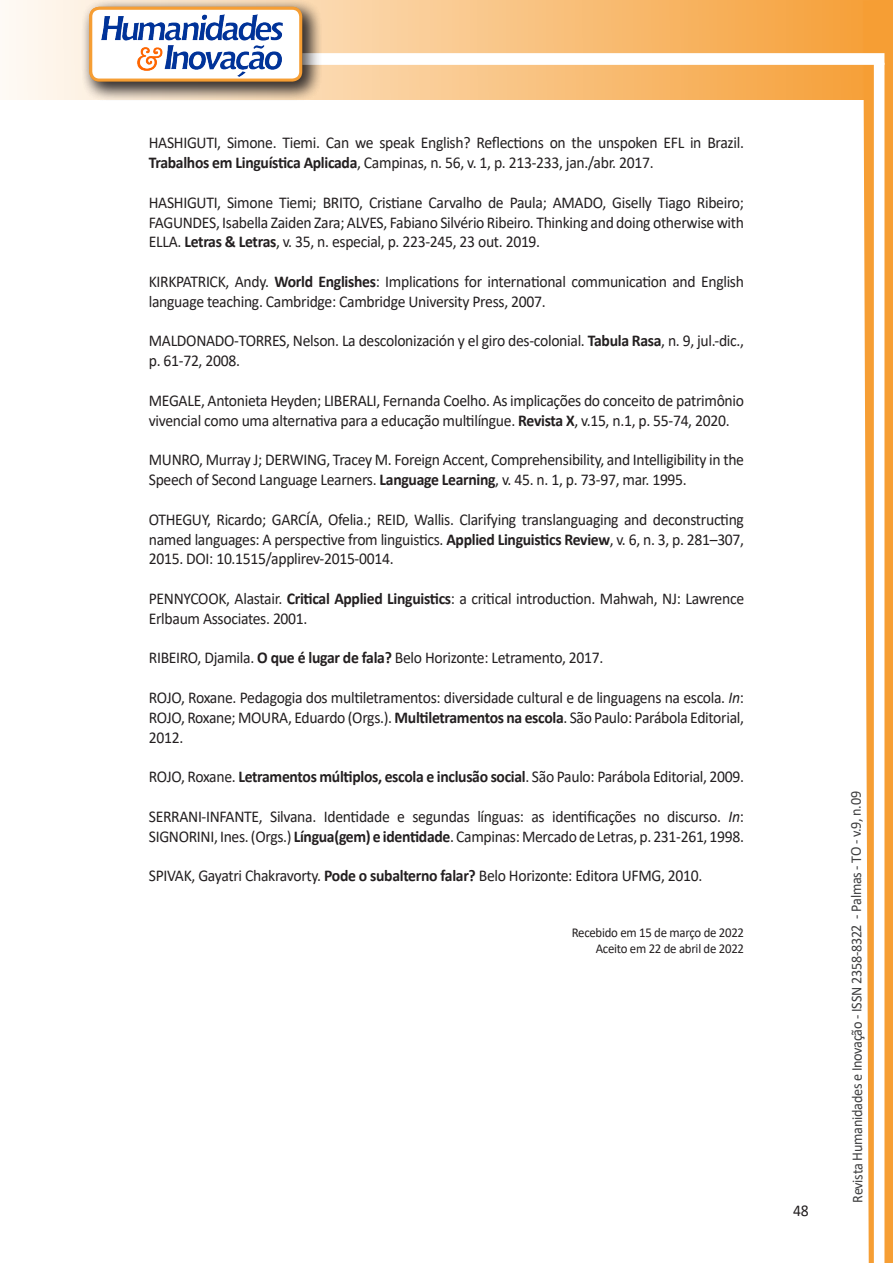
<style>
.page{position:relative;width:893px;height:1263px;background:#fff}
.page>*{position:absolute;margin:0;border:0;box-sizing:border-box;transform-origin:0 0}
.texto{font:16.5px/19.8px "Calibri";letter-spacing:-.02em;color:#231f20;scale:.95 1}
.t1{font:15px "Calibri";letter-spacing:-.025em;color:#3e3e3f;scale:.95 1}
.texto-2{font:13.5px "Calibri";letter-spacing:-.02em;color:#231f20;scale:.95 1}
.s1{font-weight:700}
.s2{font-style:italic}
</style>
<div class="page">
<svg style="left:5px;top:0;width:858px;height:100px;background:#f9c484"></svg>
<div style="left:302px;top:53px;width:582px;height:12px;background:#fff;border:2px solid #fff"></div>
<svg style="left:863px;top:0;width:30px;height:1263px"></svg>
<div style="left:81px;top:0;width:241px;height:102px;background:#231f20;opacity:.75"></div>
<div style="left:91px;top:8px;width:210px;height:72px;background:#fff;border-radius:9px"></div>
<div style="left:89px;top:7px;width:213px;height:75px;border:3px solid #f69e34;border-radius:9px"></div>
<img style="left:101px;top:14px;width:181px;height:62px">
<p class="texto" style="left:149px;top:133px;width:628px">HASHIGUTI, Simone. Tiemi. Can we speak English? Reflections on the unspoken EFL in Brazil.<br><span class="s1">Trabalhos em Linguística Aplicada</span>, Campinas, n. 56, v. 1, p. 213-233, jan./abr. 2017.</p>
<p class="texto" style="left:149px;top:192px;width:628px;text-align:justify">HASHIGUTI, Simone Tiemi; BRITO, Cristiane Carvalho de Paula; AMADO, Giselly Tiago Ribeiro; FAGUNDES, Isabella Zaiden Zara; ALVES, Fabiano Silvério Ribeiro. Thinking and doing otherwise with ELLA. <span class="s1">Letras &amp; Letras</span>, v. 35, n. especial, p. 223-245, 23 out. 2019.</p>
<p class="texto" style="left:149px;top:271px;width:628px">KIRKPATRICK, Andy. <span class="s1">World Englishes</span>: Implications for international communication and English language teaching. Cambridge: Cambridge University Press, 2007.</p>
<p class="texto" style="left:149px;top:331px;width:628px">MALDONADO-TORRES, Nelson. La descolonización y el giro des-colonial. <span class="s1">Tabula Rasa</span>, n. 9, jul.-dic., p. 61-72, 2008.</p>
<p class="texto" style="left:149px;top:390px;width:628px">MEGALE, Antonieta Heyden; LIBERALI, Fernanda Coelho. As implicações do conceito de patrimônio vivencial como uma alternativa para a educação multilíngue. <span class="s1">Revista X</span>, v.15, n.1, p. 55-74, 2020.</p>
<p class="texto" style="left:149px;top:449px;width:628px">MUNRO, Murray J; DERWING, Tracey M. Foreign Accent, Comprehensibility, and Intelligibility in the<br>Speech of Second Language Learners. <span class="s1">Language Learning</span>, v. 45. n. 1, p. 73-97, mar. 1995.</p>
<p class="texto" style="left:149px;top:509px;width:628px;text-align:justify">OTHEGUY, Ricardo; GARCÍA, Ofelia.; REID, Wallis. Clarifying translanguaging and deconstructing named languages: A perspective from linguistics. <span class="s1">Applied Linguistics Review</span>, v. 6, n. 3, p. 281–307, 2015. DOI: 10.1515/applirev-2015-0014.</p>
<p class="texto" style="left:149px;top:588px;width:628px">PENNYCOOK, Alastair. <span class="s1">Critical Applied Linguistics</span>: a critical introduction. Mahwah, NJ: Lawrence<br>Erlbaum Associates. 2001.</p>
<p class="texto" style="left:149px;top:647px;width:480px">RIBEIRO, Djamila. <span class="s1">O que é lugar de fala?</span> Belo Horizonte: Letramento, 2017.</p>
<p class="texto" style="left:149px;top:687px;width:628px;text-align:justify">ROJO, Roxane. Pedagogia dos multiletramentos: diversidade cultural e de linguagens na escola. <span class="s2">In</span>:<br>ROJO, Roxane; MOURA, Eduardo (Orgs.). <span class="s1">Multiletramentos na escola</span>. São Paulo: Parábola Editorial, 2012.</p>
<p class="texto" style="left:149px;top:766px;width:628px">ROJO, Roxane. <span class="s1">Letramentos múltiplos, escola e inclusão social</span>. São Paulo: Parábola Editorial, 2009.</p>
<p class="texto" style="left:149px;top:806px;width:628px">SERRANI-INFANTE, Silvana. Identidade e segundas línguas: as identificações no discurso. <span class="s2">In</span>:<br>SIGNORINI, Ines. (Orgs.) <span class="s1">Língua(gem) e identidade</span>. Campinas: Mercado de Letras, p. 231-261, 1998.</p>
<p class="texto" style="left:149px;top:865px;width:584px">SPIVAK, Gayatri Chakravorty. <span class="s1">Pode o subalterno falar?</span> Belo Horizonte: Editora UFMG, 2010.</p>
<p class="texto-2" style="left:572px;top:923px;width:183px">Recebido em 15 de março de 2022</p>
<p class="texto-2" style="left:596px;top:939px;width:158px">Aceito em 22 de abril de 2022</p>
<p class="texto" style="left:793px;top:1200px;width:18px">48</p>
<p class="t1" style="left:846px;top:1203px;width:435px;rotate:-90deg">Revista Humanidades e Inovação - ISSN 2358-8322 - Palmas - TO - v.9, n.09</p>
</div>
